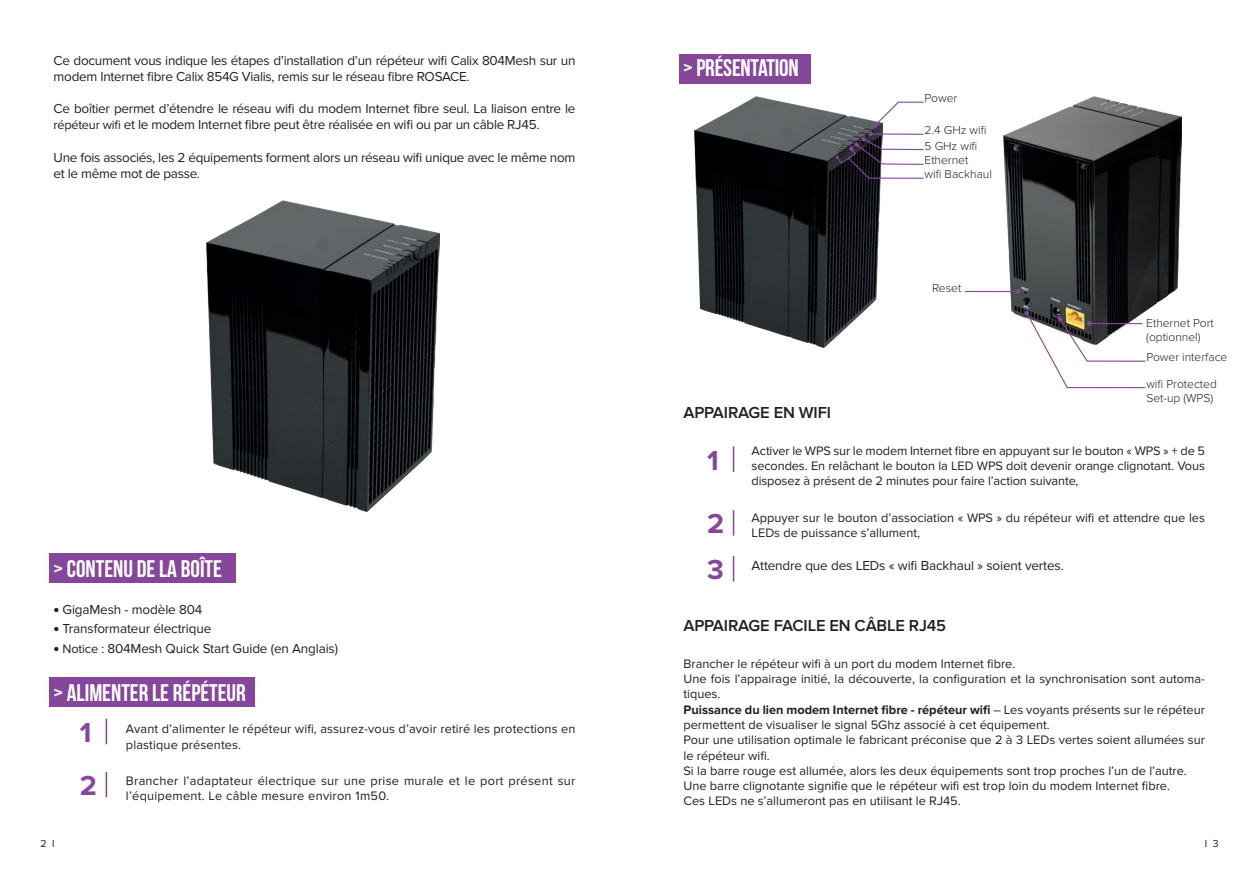
<style>
.page{position:relative;width:1259px;height:893px;background:#fff}
.page>*{position:absolute;margin:0;border:0;box-sizing:border-box;transform-origin:0 0}
.t1{font:700 28.5px "Proxima Nova";color:#86479b}
.t2{font:700 24px "Bebas Neue";color:#fff}
.t3{font:600 16.5px "Proxima Nova";letter-spacing:-.01em;color:#231f20}
.t4{font:13.5px/16.2px "Proxima Nova";letter-spacing:-.02em;color:#231f20}
.t5{font:12.75px/15.3px "Proxima Nova";color:#231f20}
.t6{font:12.75px/15.3px "Proxima Nova";letter-spacing:.02em;color:#231f20}
.t7{font:300 12px/14.4px "Proxima Nova";color:#231f20}
.t8{font:10.5px "Proxima Nova";color:#231f20}
.s1{font-size:12.75px}
.s2{font-weight:900;font-size:16.5px}
.s3{font-weight:400}
.s4{font-weight:700}
</style>
<div class="page">
<div style="left:49px;top:553px;width:187px;height:30px;background:#86479b"></div>
<div style="left:679px;top:54px;width:131px;height:30px;background:#86479b"></div>
<img style="left:207px;top:201px;width:233px;height:310px">
<img style="left:694px;top:96px;width:187px;height:252px">
<div style="left:49px;top:678px;width:205px;height:29px;background:#86479b"></div>
<svg style="left:106px;top:719px;width:1px;height:25px"></svg>
<svg style="left:106px;top:772px;width:1px;height:25px"></svg>
<svg style="left:733px;top:446px;width:1px;height:26px"></svg>
<svg style="left:733px;top:510px;width:1px;height:26px"></svg>
<svg style="left:733px;top:556px;width:1px;height:25px"></svg>
<img style="left:1003px;top:96px;width:178px;height:222px">
<hr style="left:965px;top:291px;width:53px;height:1px;background:#86479b">
<svg style="left:1015px;top:289px;width:5px;height:5px"></svg>
<svg style="left:835px;top:101px;width:89px;height:78px"></svg>
<svg style="left:1024px;top:311px;width:122px;height:78px"></svg>
<p class="t4" style="left:54px;top:52px;width:523px">Ce document vous indique les étapes d’installation d’un répéteur wifi Calix 804Mesh sur un modem Internet fibre Calix 854G Vialis, remis sur le réseau fibre ROSACE.</p>
<p class="t4" style="left:54px;top:101px;width:523px">Ce boîtier permet d’étendre le réseau wifi du modem Internet fibre seul. La liaison entre le <span class="s1">répéteur wifi</span> et le modem Internet fibre peut être réalisée en wifi ou par un câble RJ45.</p>
<p class="t4" style="left:54px;top:149px;width:523px">Une fois associés, les 2 équipements forment alors un réseau wifi unique avec le même nom et le même mot de passe.</p>
<p class="t2" style="left:54px;top:555px;width:170px">&gt; CONTENU DE LA BOÎTE</p>
<p class="t4" style="left:54px;top:601px;width:150px"><span class="s2">•</span> GigaMesh - modèle 804</p>
<p class="t4" style="left:54px;top:621px;width:159px"><span class="s2">•</span> Transformateur électrique</p>
<p class="t4" style="left:54px;top:641px;width:286px"><span class="s2">•</span> <span class="s1">Notice :</span> 804Mesh Quick Start Guide (en Anglais)</p>
<p class="t2" style="left:54px;top:679px;width:194px">&gt; ALIMENTER LE RÉPÉTEUR</p>
<p class="t5" style="left:126px;top:721px;width:451px">Avant d’alimenter le répéteur wifi, assurez-vous d’avoir retiré les protections en plastique présentes.</p>
<p class="t6" style="left:126px;top:773px;width:451px">Brancher l’adaptateur électrique sur une prise murale et le port présent sur l’équipement. Le câble mesure environ 1m50.</p>
<p class="t1" style="left:80px;top:716px;width:13px">1</p>
<p class="t1" style="left:80px;top:769px;width:19px">2</p>
<p class="t8" style="left:40px;top:838px;width:16px">2 I</p>
<p class="t2" style="left:683px;top:55px;width:117px"><span class="s3">&gt;</span> PRÉSENTATION</p>
<p class="t7" style="left:924px;top:91px;width:34px">Power</p>
<p class="t7" style="left:924px;top:123px;width:63px">2.4 GHz wifi</p>
<p class="t7" style="left:924px;top:139px;width:54px">5 GHz wifi</p>
<p class="t7" style="left:924px;top:153px;width:45px">Ethernet</p>
<p class="t7" style="left:924px;top:167px;width:69px">wifi Backhaul</p>
<p class="t7" style="left:932px;top:281px;width:31px">Reset</p>
<p class="t7" style="left:1146px;top:316px;width:69px">Ethernet Port (optionnel)</p>
<p class="t7" style="left:1146px;top:350px;width:83px">Power interface</p>
<p class="t7" style="left:1146px;top:377px;width:72px">wifi Protected<br>Set-up (WPS)</p>
<p class="t3" style="left:683px;top:403px;width:149px">APPAIRAGE EN WIFI</p>
<p class="t5" style="left:751px;top:443px;width:455px;text-align:justify">Activer le WPS sur le modem Internet fibre en appuyant sur le bouton « WPS » + de 5 secondes. En relâchant le bouton la LED WPS doit devenir orange clignotant. Vous disposez à présent de 2 minutes pour faire l’action suivante,</p>
<p class="t5" style="left:751px;top:510px;width:455px">Appuyer sur le bouton d’association « WPS » du répéteur wifi et attendre que les<br>LEDs de puissance s’allument,</p>
<p class="t4" style="left:751px;top:558px;width:314px">Attendre que des LEDs « wifi Backhaul » soient vertes.</p>
<p class="t1" style="left:707px;top:444px;width:13px">1</p>
<p class="t1" style="left:707px;top:507px;width:19px">2</p>
<p class="t1" style="left:707px;top:553px;width:18px">3</p>
<p class="t3" style="left:683px;top:616px;width:264px">APPAIRAGE FACILE EN CÂBLE RJ45</p>
<p class="t5" style="left:683px;top:656px;width:333px">Brancher le répéteur wifi à un port du modem Internet fibre.</p>
<p class="t5" style="left:683px;top:671px;width:523px">Une fois l’appairage initié, la découverte, la configuration et la synchronisation sont automa&shy;tiques.</p>
<p class="t5" style="left:683px;top:702px;width:523px"><span class="s4">Puissance du lien modem Internet fibre - répéteur wifi</span> – Les voyants présents sur le répéteur permettent de visualiser le signal 5Ghz associé à cet équipement.</p>
<p class="t5" style="left:683px;top:732px;width:523px">Pour une utilisation optimale le fabricant préconise que 2 à 3 LEDs vertes soient allumées sur le répéteur wifi.</p>
<p class="t5" style="left:683px;top:763px;width:505px">Si la barre rouge est allumée, alors les deux équipements sont trop proches l’un de l’autre.</p>
<p class="t5" style="left:683px;top:778px;width:488px">Une barre clignotante signifie que le répéteur wifi est trop loin du modem Internet fibre.</p>
<p class="t5" style="left:683px;top:794px;width:279px">Ces LEDs ne s’allumeront pas en utilisant le RJ45.</p>
<p class="t8" style="left:1204px;top:838px;width:15px">I 3</p>
</div>
